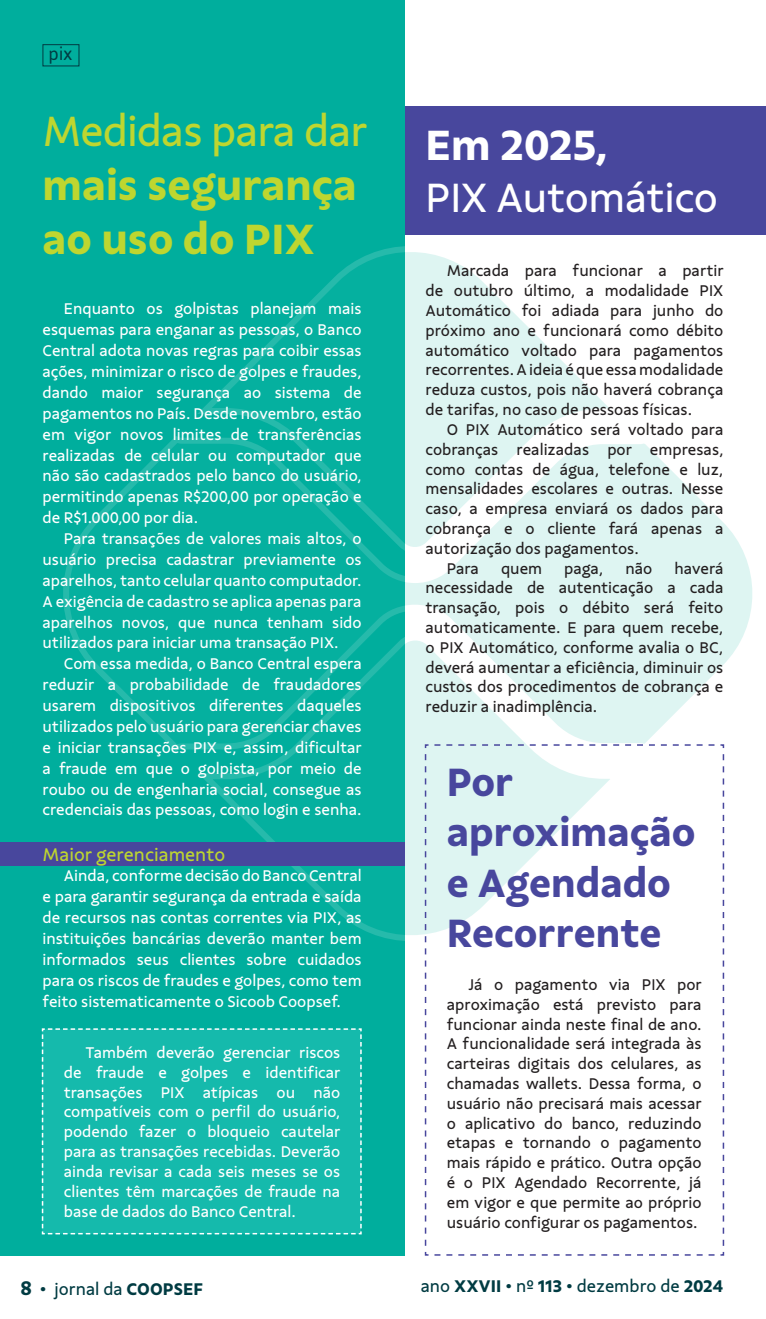
<style>
.page{position:relative;width:766px;height:1319px;background:#fff}
.page>*{position:absolute;margin:0;border:0;box-sizing:border-box;transform-origin:0 0}
.t1{font:700 45px/54px "Sicoob Sans RC4";color:#bed630}
.t2{font:45px "Sicoob Sans RC4";letter-spacing:-.02em;color:#bed630}
.t3{font:700 45px "Sicoob Sans RC4";color:#fff}
.t4{font:43.5px "Sicoob Sans RC4";letter-spacing:-.01em;color:#fff}
.t5{font:700 42px/50.4px "Sicoob Sans RC4";color:#48479d}
.t6{font:19.5px "Sicoob Sans RC4";color:#bed630}
.t7{font:18px "Sicoob Sans RC4";color:#003b42}
.t8{font:700 18px "Sicoob Sans RC4";color:#003b42}
.t9{font:18px "Asap";color:#003b42}
.t10{font:16.5px/20.9px "Sicoob Sans RC4";color:#fff;text-align:justify}
.t11{font:16.5px/19.8px "Sicoob Sans RC4";color:#231f20;text-align:justify}
.s1{font-size:21px}
.s2{font-weight:400}
.s3{font-weight:700}
</style>
<div class="page">
<div style="left:404px;top:107px;width:361px;height:128px;background:#48479d"></div>
<div style="left:0;top:0;width:404px;height:1254px;background:#00ae9d"></div>
<svg style="left:198px;top:756px;width:226px;height:186px"></svg>
<svg style="left:197px;top:244px;width:412px;height:188px"></svg>
<svg style="left:63px;top:432px;width:689px;height:324px"></svg>
<div style="left:41px;top:1028px;width:321px;height:206px;background:#15baac"></div>
<div style="left:0;top:842px;width:404px;height:24px;background:#48479d"></div>
<div style="left:43px;top:44px;width:36px;height:22px;border:1px solid #003b42"></div>
<svg style="left:424px;top:743px;width:300px;height:513px"></svg>
<p class="t9" style="left:48px;top:47px;width:25px">pix</p>
<h1 class="t2" style="left:43px;top:108px;width:326px">Medidas para dar</h1>
<h1 class="t1" style="left:43px;top:159px;width:316px">mais segurança ao uso do PIX</h1>
<p class="t10" style="left:43px;top:299px;width:320px;text-indent:21px">Enquanto os golpistas planejam mais esquemas para enganar as pessoas, o Banco Central adota novas regras para coibir essas ações, minimizar o risco de golpes e fraudes, dando maior segurança ao sistema de pagamentos no País. Desde novembro, estão em vigor novos limites de transferências realizadas de celular ou computador que não são cadastrados pelo banco do usuário, permitindo apenas R$200,00 por operação e de R$1.000,00 por dia.</p>
<p class="t10" style="left:43px;top:528px;width:320px;text-indent:21px">Para transações de valores mais altos, o usuário precisa cadastrar previamente os aparelhos, tanto celular quanto computador.<br>A exigência de cadastro se aplica apenas para aparelhos novos, que nunca tenham sido utilizados para iniciar uma transação PIX.</p>
<p class="t10" style="left:43px;top:653px;width:321px;text-indent:21px">Com essa medida, o Banco Central espera reduzir a probabilidade de fraudadores usarem dispositivos diferentes daqueles utilizados pelo usuário para gerenciar chaves e iniciar transações PIX e, assim, dificultar a fraude em que o golpista, por meio de roubo ou de engenharia social, consegue as credenciais das pessoas, como login e senha.</p>
<p class="t6" style="left:43px;top:844px;width:184px">Maior gerenciamento</p>
<p class="t10" style="left:43px;top:866px;width:320px;text-indent:21px">Ainda, conforme decisão do Banco Central e para garantir segurança da entrada e saída de recursos nas contas correntes via PIX, as instituições bancárias deverão manter bem informados seus clientes sobre cuidados para os riscos de fraudes e golpes, como tem feito sistematicamente o Sicoob Coopsef.</p>
<p class="t10" style="left:64px;top:1042px;width:278px;line-height:19.8px;text-indent:21px">Também deverão gerenciar riscos de fraude e golpes e identificar transações PIX atípicas ou não compatíveis com o perfil do usuário, podendo fazer o bloqueio cautelar para as transações recebidas. Deverão ainda revisar a cada seis meses se os clientes têm marcações de fraude na base de dados do Banco Central.</p>
<h1 class="t3" style="left:425px;top:122px;width:183px">Em 2025,</h1>
<h2 class="t4" style="left:425px;top:176px;width:294px">PIX Automático</h2>
<p class="t11" style="left:425px;top:261px;width:299px;text-indent:21px">Marcada para funcionar a partir de outubro último, a modalidade PIX Automático foi adiada para junho do próximo ano e funcionará como débito automático voltado para pagamentos recorrentes. A ideia é que essa modalidade reduza custos, pois não haverá cobrança de tarifas, no caso de pessoas físicas.</p>
<p class="t11" style="left:446px;top:420px;width:278px">O PIX Automático será voltado para</p>
<p class="t11" style="left:425px;top:440px;width:299px">cobranças realizadas por empresas,</p>
<p class="t11" style="left:425px;top:459px;width:299px">como contas de água, telefone e luz,</p>
<p class="t11" style="left:425px;top:479px;width:299px">mensalidades escolares e outras. Nesse</p>
<p class="t11" style="left:425px;top:499px;width:299px">caso, a empresa enviará os dados para</p>
<p class="t11" style="left:425px;top:519px;width:299px">cobrança e o cliente fará apenas a</p>
<p class="t11" style="left:425px;top:539px;width:215px">autorização dos pagamentos.</p>
<p class="t11" style="left:446px;top:558px;width:34px">Para</p>
<p class="t11" style="left:501px;top:558px;width:43px">quem</p>
<p class="t11" style="left:564px;top:558px;width:41px">paga,</p>
<p class="t11" style="left:625px;top:558px;width:28px">não</p>
<p class="t11" style="left:425px;top:558px;width:299px;text-indent:249px">haverá necessidade de autenticação a cada transação, pois o débito será feito automaticamente. E para quem recebe, o PIX Automático, conforme avalia o BC, deverá aumentar a eficiência, diminuir os custos dos procedimentos de cobrança e reduzir a inadimplência.</p>
<h3 class="t5" style="left:446px;top:757px;width:250px">Por aproximação e Agendado<br>Recorrente</h3>
<p class="t11" style="left:446px;top:974px;width:256px;text-indent:21px">Já o pagamento via PIX por aproximação está previsto para funcionar ainda neste final de ano.<br>A funcionalidade será integrada às carteiras digitais dos celulares, as chamadas wallets. Dessa forma, o usuário não precisará mais acessar o aplicativo do banco, reduzindo etapas e tornando o pagamento mais rápido e prático. Outra opção é o PIX Agendado Recorrente, já em vigor e que permite ao próprio usuário configurar os pagamentos.</p>
<p class="t8" style="left:21px;top:1279px;width:184px"><span class="s1">8</span> • <span class="s2">jornal da</span> COOPSEF</p>
<p class="t7" style="left:420px;top:1276px;width:304px">ano <span class="s3">XXVII •</span> nº <span class="s3">113 •</span> dezembro de <span class="s3">2024</span></p>
</div>
